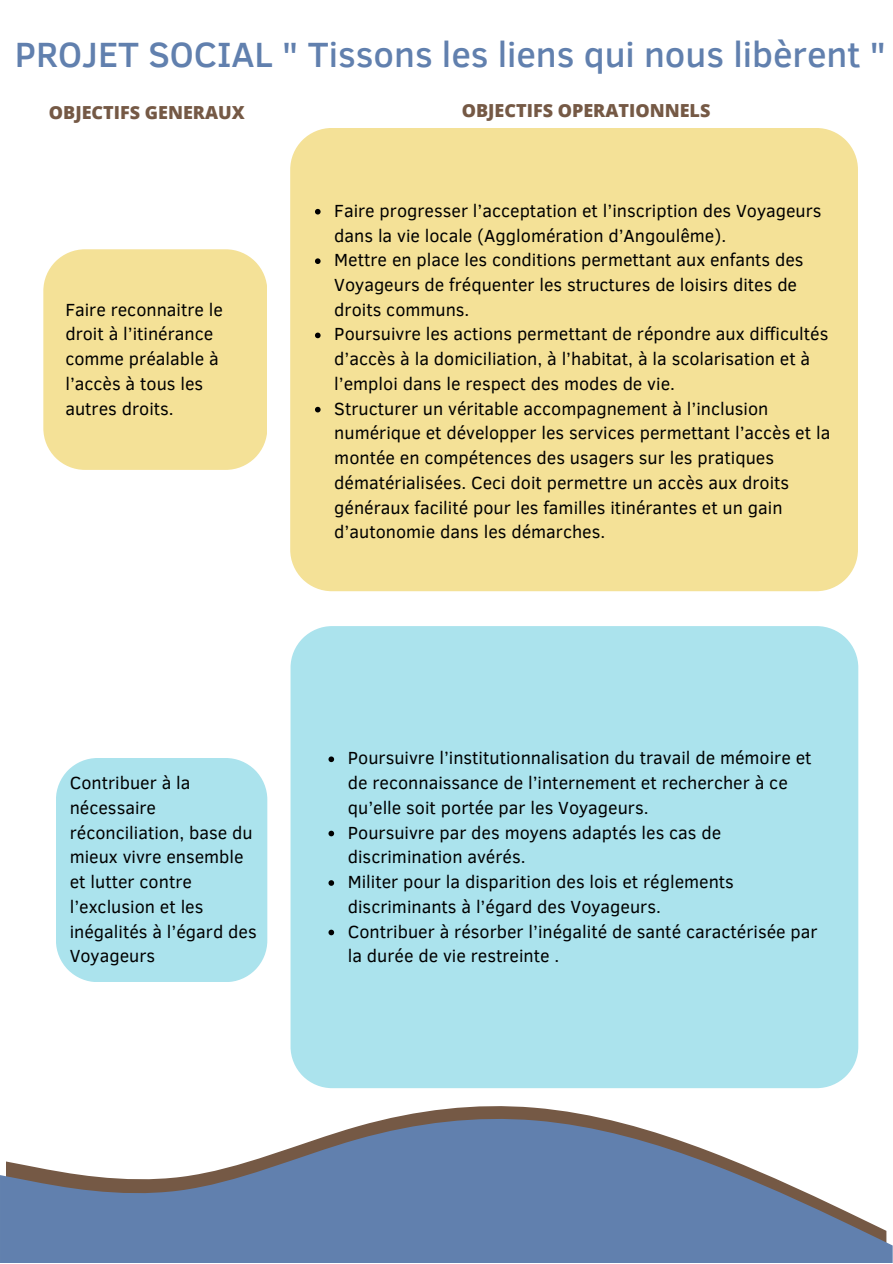
<style>
.page{position:relative;width:893px;height:1264px;background:#fff}
.page>*{position:absolute;margin:0;border:0;box-sizing:border-box;transform-origin:0 0}
.t1{font:500 36px "Clear Sans";color:#6180ae}
.t2{font:18px/24.8px "Clear Sans";color:#000}
.t3{font:800 18px "Open Sans";color:#755945}
</style>
<div class="page">
<svg style="left:406px;top:1106px;width:180px;height:9px;fill:#755945"></svg>
<svg style="left:0;top:1115px;width:892px;height:147px;fill:#6180ae"></svg>
<div style="left:290px;top:626px;width:568px;height:462px;background:#abe3ed"></div>
<div style="left:290px;top:128px;width:567px;height:463px;background:#f4e197"></div>
<div style="left:56px;top:758px;width:211px;height:223px;background:#abe3ed"></div>
<div style="left:43px;top:249px;width:224px;height:221px;background:#f4e197"></div>
<svg style="left:315px;top:209px;width:5px;height:5px"></svg>
<svg style="left:315px;top:258px;width:5px;height:6px"></svg>
<svg style="left:315px;top:332px;width:5px;height:6px"></svg>
<svg style="left:315px;top:407px;width:5px;height:5px"></svg>
<svg style="left:328px;top:756px;width:6px;height:6px"></svg>
<svg style="left:328px;top:830px;width:6px;height:6px"></svg>
<svg style="left:328px;top:880px;width:6px;height:5px"></svg>
<svg style="left:328px;top:929px;width:6px;height:6px"></svg>
<p class="t1" style="left:15px;top:28px;width:872px">PROJET SOCIAL " Tissons les liens qui nous libèrent "</p>
<p class="t3" style="left:49px;top:100px;width:197px">OBJECTIFS GENERAUX</p>
<p class="t3" style="left:462px;top:97px;width:250px">OBJECTIFS OPERATIONNELS</p>
<p class="t2" style="left:65px;top:296px;width:159px">Faire reconnaitre le droit à l’itinérance comme préalable à l’accès à tous les autres droits.</p>
<p class="t2" style="left:334px;top:197px;width:489px">Faire progresser l’acceptation et l’inscription des Voyageurs dans la vie locale (Agglomération d’Angoulême).</p>
<p class="t2" style="left:334px;top:247px;width:471px">Mettre en place les conditions permettant aux enfants des<br>Voyageurs de fréquenter les structures de loisirs dites de droits communs.</p>
<p class="t2" style="left:334px;top:321px;width:495px">Poursuivre les actions permettant de répondre aux difficultés d’accès à la domiciliation, à l’habitat, à la scolarisation et à l’emploi dans le respect des modes de vie.</p>
<p class="t2" style="left:334px;top:395px;width:497px">Structurer un véritable accompagnement à l’inclusion numérique et développer les services permettant l’accès et la montée en compétences des usagers sur les pratiques dématérialisées. Ceci doit permettre un accès aux droits généraux facilité pour les familles itinérantes et un gain d’autonomie dans les démarches.</p>
<p class="t2" style="left:70px;top:769px;width:188px">Contribuer à la nécessaire réconciliation, base du mieux vivre ensemble et lutter contre l’exclusion et les inégalités à l’égard des<br>Voyageurs</p>
<p class="t2" style="left:348px;top:744px;width:465px">Poursuivre l’institutionnalisation du travail de mémoire et de reconnaissance de l’internement et rechercher à ce qu’elle soit portée par les Voyageurs.</p>
<p class="t2" style="left:348px;top:819px;width:375px">Poursuivre par des moyens adaptés les cas de discrimination avérés.</p>
<p class="t2" style="left:348px;top:868px;width:387px">Militer pour la disparition des lois et réglements discriminants à l’égard des Voyageurs.</p>
<p class="t2" style="left:348px;top:917px;width:471px">Contribuer à résorber l’inégalité de santé caractérisée par la durée de vie restreinte .</p>
</div>
